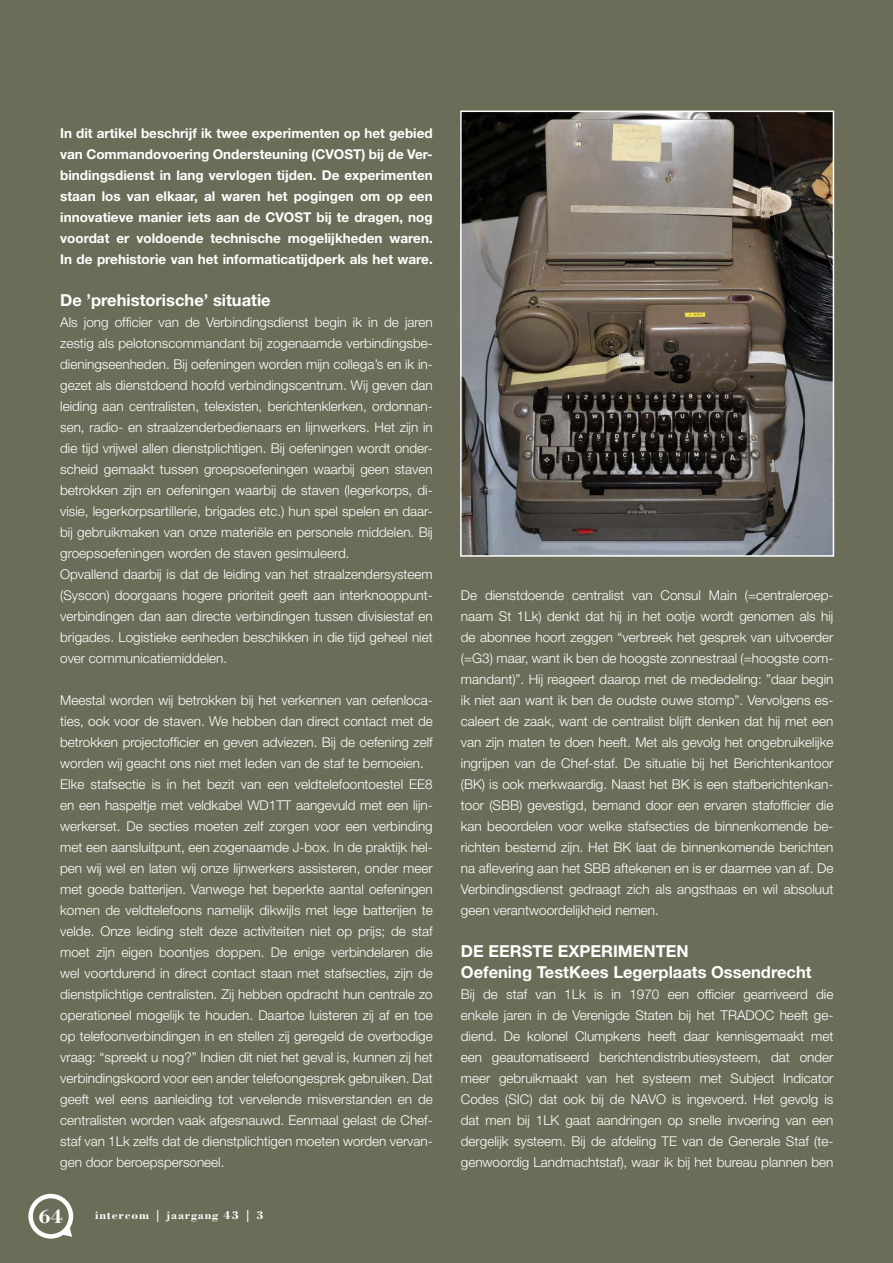
<style>
.page{position:relative;width:893px;height:1263px;background:#6c6d58}
.page>*{position:absolute;margin:0;border:0;box-sizing:border-box;transform-origin:0 0}
.t1{font:700 20.1px "Bodoni";color:#fff}
.t2{font:700 16.5px/21px "Helvetica Neue";color:#fff}
.t3{font:300 13.5px/21px "Helvetica Neue";color:#fff;text-align:justify}
.t4{font:700 13.5px/21px "Helvetica Neue";color:#fff;text-align:justify}
.t5{font:700 12px "Bodoni";letter-spacing:.07em;color:#fff}
</style>
<div class="page">
<div style="left:28px;top:1194px;width:45px;height:44px;border:4px solid #fff;border-radius:50%"></div>
<svg style="left:60px;top:1225px;width:12px;height:12px"></svg>
<img style="left:463px;top:114px;width:368px;height:440px">
<div style="left:460px;top:111px;width:374px;height:446px;border:2px solid #fff"></div>
<p class="t4" style="left:60px;top:122px;width:374px">In dit artikel beschrijf ik twee experimenten op het gebied van Commandovoering Ondersteuning (CVOST) bij de Ver&shy;bindingsdienst in lang vervlogen tijden. De experimenten staan los van elkaar, al waren het pogingen om op een innovatieve manier iets aan de CVOST bij te dragen, nog voordat er voldoende technische mogelijkheden waren.<br>In de prehistorie van het informaticatijdperk als het ware.</p>
<p class="t2" style="left:60px;top:289px;width:212px">De ’prehistorische’ situatie</p>
<p class="t3" style="left:60px;top:311px;width:374px;text-align:left">Als jong officier van de Verbindingsdienst begin ik in de jaren zestig als pelotonscommandant bij zogenaamde verbindingsbe&shy;dieningseenheden. Bij oefeningen worden mijn collega’s en ik in&shy;gezet als dienstdoend hoofd verbindingscentrum. Wij geven dan leiding aan centralisten, telexisten, berichtenklerken, ordonnan&shy;sen, radio- en straalzenderbedienaars en lijnwerkers. Het zijn in die tijd vrijwel allen dienstplichtigen. Bij oefeningen wordt onder&shy;scheid gemaakt tussen groepsoefeningen waarbij geen staven betrokken zijn en oefeningen waarbij de staven (legerkorps, di&shy;visie, legerkorpsartillerie, brigades etc.) hun spel spelen en daar&shy;bij gebruikmaken van onze materiële en personele middelen. Bij groepsoefeningen worden de staven gesimuleerd.<br>Opvallend daarbij is dat de leiding van het straalzendersysteem (Syscon) doorgaans hogere prioriteit geeft aan interknooppunt&shy;verbindingen dan aan directe verbindingen tussen divisiestaf en brigades. Logistieke eenheden beschikken in die tijd geheel niet over communicatiemiddelen.</p>
<p class="t3" style="left:60px;top:690px;width:374px;text-align:left">Meestal worden wij betrokken bij het verkennen van oefenloca&shy;ties, ook voor de staven. We hebben dan direct contact met de betrokken projectofficier en geven adviezen. Bij de oefening zelf worden wij geacht ons niet met leden van de staf te bemoeien.<br>Elke stafsectie is in het bezit van een veldtelefoontoestel EE8 en een haspeltje met veldkabel WD1TT aangevuld met een lijn&shy;werkerset. De secties moeten zelf zorgen voor een verbinding met een aansluitpunt, een zogenaamde J-box. In de praktijk hel&shy;pen wij wel en laten wij onze lijnwerkers assisteren, onder meer met goede batterijen. Vanwege het beperkte aantal oefeningen komen de veldtelefoons namelijk dikwijls met lege batterijen te velde. Onze leiding stelt deze activiteiten niet op prijs; de staf moet zijn eigen boontjes doppen. De enige verbindelaren die wel voortdurend in direct contact staan met stafsecties, zijn de dienstplichtige centralisten. Zij hebben opdracht hun centrale zo operationeel mogelijk te houden. Daartoe luisteren zij af en toe op telefoonverbindingen in en stellen zij geregeld de overbodige vraag: “spreekt u nog?” Indien dit niet het geval is, kunnen zij het verbindingskoord voor een ander telefoongesprek gebruiken. Dat geeft wel eens aanleiding tot vervelende misverstanden en de centralisten worden vaak afgesnauwd. Eenmaal gelast de Chef&shy;staf van 1Lk zelfs dat de dienstplichtigen moeten worden vervan&shy;gen door beroepspersoneel.</p>
<h1 class="t1" style="left:39px;top:1203px;width:26px">64</h1>
<p class="t5" style="left:95px;top:1208px;width:170px">intercom | jaargang 43 | 3</p>
<p class="t3" style="left:461px;top:584px;width:374px">De dienstdoende centralist van Consul Main (=centraleroep&shy;naam St 1Lk) denkt dat hij in het ootje wordt genomen als hij de abonnee hoort zeggen “verbreek het gesprek van uitvoerder (=G3) maar, want ik ben de hoogste zonnestraal (=hoogste com&shy;mandant)”. Hij reageert daarop met de mededeling: ”daar begin ik niet aan want ik ben de oudste ouwe stomp”. Vervolgens es&shy;caleert de zaak, want de centralist blijft denken dat hij met een van zijn maten te doen heeft. Met als gevolg het ongebruikelijke ingrijpen van de Chef-staf. De situatie bij het Berichtenkantoor (BK) is ook merkwaardig. Naast het BK is een stafberichtenkan&shy;toor (SBB) gevestigd, bemand door een ervaren stafofficier die kan beoordelen voor welke stafsecties de binnenkomende be&shy;richten bestemd zijn. Het BK laat de binnenkomende berichten na aflevering aan het SBB aftekenen en is er daarmee van af. De Verbindingsdienst gedraagt zich als angsthaas en wil absoluut geen verantwoordelijkheid nemen.</p>
<p class="t2" style="left:461px;top:940px;width:352px">DE EERSTE EXPERIMENTEN<br>Oefening TestKees Legerplaats Ossendrecht</p>
<p class="t3" style="left:461px;top:983px;width:374px">Bij de staf van 1Lk is in 1970 een officier gearriveerd die enkele jaren in de Verenigde Staten bij het TRADOC heeft ge&shy;diend. De kolonel Clumpkens heeft daar kennisgemaakt met een geautomatiseerd berichtendistributiesysteem, dat onder meer gebruikmaakt van het systeem met Subject Indicator Codes (SIC) dat ook bij de NAVO is ingevoerd. Het gevolg is dat men bij 1LK gaat aandringen op snelle invoering van een dergelijk systeem. Bij de afdeling TE van de Generale Staf (te&shy;genwoordig Landmachtstaf), waar ik bij het bureau plannen ben</p>
</div>
